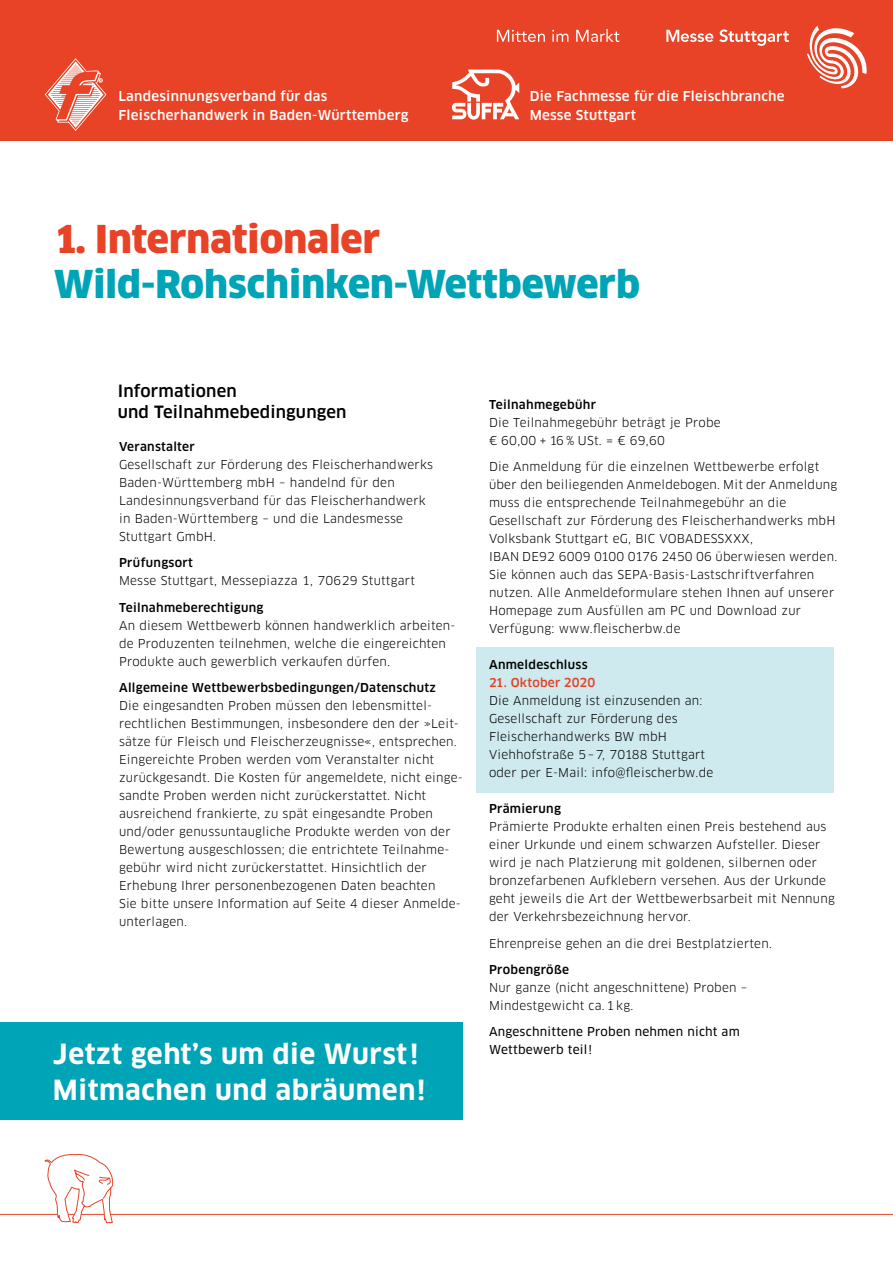
<style>
.page{position:relative;width:893px;height:1263px;background:#fff}
.page>*{position:absolute;margin:0;border:0;box-sizing:border-box;transform-origin:0 0}
.t1{font:900 37.5px "Clan Pro";color:#00a4b7}
.t2{font:900 37.5px "Clan Pro";color:#e84326}
.t3{font:700 27.15px/35.7px "Clan Pro";letter-spacing:.02em;color:#fff}
.t4{font:500 16.5px/21px "Clan Pro";letter-spacing:.01em;color:#000}
.t5{font:500 13.35px/18.6px "Clan Pro";letter-spacing:.02em;color:#fff}
.t6{font:12px/18px "Clan Pro";letter-spacing:.02em;color:#000}
.t7{font:500 12px "Clan Pro";letter-spacing:.025em;color:#000}
.t8{font:12px/18px "Clan Pro News";letter-spacing:.02em;color:#000}
.s1{font-weight:500;color:#e74223}
.s2{font-weight:500;font-size:12.3px;color:#e84326}
</style>
<div class="page">
<div style="left:476px;top:647px;width:357px;height:145px;background:#cfeaef"></div>
<hr style="left:0;top:1214px;width:893px;height:1px;background:#e84326">
<svg style="left:43px;top:1154px;width:71px;height:70px"></svg>
<div style="left:0;top:0;width:893px;height:140px;background:#e84326"></div>
<svg style="left:719px;top:29px;width:70px;height:17px"></svg>
<svg style="left:807px;top:26px;width:60px;height:62px"></svg>
<svg style="left:666px;top:30px;width:47px;height:12px"></svg>
<svg style="left:552px;top:30px;width:16px;height:12px"></svg>
<svg style="left:576px;top:29px;width:43px;height:13px"></svg>
<svg style="left:497px;top:30px;width:48px;height:12px"></svg>
<svg style="left:452px;top:70px;width:67px;height:50px"></svg>
<svg style="left:45px;top:58px;width:62px;height:73px"></svg>
<div style="left:0;top:1023px;width:463px;height:97px;background:#00a4b7"></div>
<p class="t5" style="left:118px;top:87px;width:292px">Landesinnungsverband für das<br>Fleischerhandwerk in Baden-Württemberg</p>
<p class="t5" style="left:530px;top:87px;width:256px">Die Fachmesse für die Fleischbranche<br>Messe Stuttgart</p>
<h1 class="t2" style="left:54px;top:217px;width:328px">1. Internationaler</h1>
<h1 class="t1" style="left:54px;top:262px;width:587px">Wild-Rohschinken-Wettbewerb</h1>
<h3 class="t4" style="left:118px;top:380px;width:230px">Informationen<br>und Teilnahmebedingungen</h3>
<p class="t7" style="left:119px;top:440px;width:77px">Veranstalter</p>
<p class="t6" style="left:119px;top:456px;width:315px">Gesellschaft zur Förderung des Fleischerhandwerks Baden-Württemberg mbH – handelnd für den Landesinnungsverband für das Fleischerhandwerk in Baden-Württemberg – und die Landesmesse Stuttgart GmbH.</p>
<p class="t7" style="left:119px;top:556px;width:76px">Prüfungsort</p>
<p class="t6" style="left:119px;top:572px;width:297px">Messe Stuttgart, Messepiazza 1, 70629 Stuttgart</p>
<p class="t7" style="left:119px;top:600px;width:146px">Teilnahmeberechtigung</p>
<p class="t6" style="left:119px;top:616px;width:338px">An diesem Wettbewerb können handwerklich arbeiten&shy;de Produzenten teilnehmen, welche die eingereichten<br>Produkte auch gewerblich verkaufen dürfen.</p>
<p class="t7" style="left:119px;top:680px;width:318px">Allgemeine Wettbewerbsbedingungen/Datenschutz</p>
<p class="t6" style="left:119px;top:696px;width:345px">Die eingesandten Proben müssen den lebensmittel&shy;rechtlichen Bestimmungen, insbesondere den der »Leit&shy;sätze für Fleisch und Fleischerzeugnisse«, entsprechen.<br>Eingereichte Proben werden vom Veranstalter nicht zurückgesandt. Die Kosten für angemeldete, nicht einge&shy;sandte Proben werden nicht zurückerstattet. Nicht ausreichend frankierte, zu spät eingesandte Proben und/oder genussuntaugliche Produkte werden von der Bewertung ausgeschlossen; die entrichtete Teilnahme&shy;gebühr wird nicht zurückerstattet. Hinsichtlich der Erhebung Ihrer personenbezogenen Daten beachten<br>Sie bitte unsere Information auf Seite 4 dieser Anmelde&shy;unterlagen.</p>
<h2 class="t3" style="left:53px;top:1037px;width:374px">Jetzt geht’s um die Wurst!<br>Mitmachen und abräumen!</h2>
<p class="t7" style="left:489px;top:398px;width:109px">Teilnahmegebühr</p>
<p class="t6" style="left:489px;top:414px;width:233px">Die Teilnahmegebühr beträgt je Probe € 60,00 + 16% USt. = € 69,60</p>
<p class="t6" style="left:489px;top:458px;width:350px">Die Anmeldung für die einzelnen Wettbewerbe erfolgt über den beiliegenden Anmeldebogen. Mit der Anmeldung muss die entsprechende Teilnahmegebühr an die Gesellschaft zur Förderung des Fleischerhandwerks mbH Volksbank Stuttgart eG, BIC VOBADESSXXX,<br>IBAN DE92 6009 0100 0176 2450 06 überwiesen werden.<br>Sie können auch das SEPA-Basis-Lastschriftverfahren nutzen. Alle Anmeldeformulare stehen Ihnen auf unserer Homepage zum Ausfüllen am PC und Download zur Verfügung: www.fleischerbw.de</p>
<p class="t7" style="left:489px;top:658px;width:100px">Anmeldeschluss</p>
<p class="t6" style="left:489px;top:674px;width:226px"><span class="s1">21. Oktober</span> <span class="s2">2020<br></span>Die Anmeldung ist einzusenden an:<br>Gesellschaft zur Förderung des<br>Fleischerhandwerks BW mbH<br>Viehhofstraße 5–7, 70188 Stuttgart oder per E-Mail: info@fleischerbw.de</p>
<p class="t7" style="left:489px;top:802px;width:73px">Prämierung</p>
<p class="t6" style="left:489px;top:818px;width:347px">Prämierte Produkte erhalten einen Preis bestehend aus einer Urkunde und einem schwarzen Aufsteller. Dieser wird je nach Platzierung mit goldenen, silbernen oder bronzefarbenen Aufklebern versehen. Aus der Urkunde geht jeweils die Art der Wettbewerbsarbeit mit Nennung der Verkehrsbezeichnung hervor.</p>
<p class="t6" style="left:489px;top:934px;width:284px">Ehrenpreise gehen an die drei Bestplatzierten.</p>
<p class="t7" style="left:489px;top:962px;width:82px">Probengröße</p>
<p class="t6" style="left:489px;top:978px;width:260px">Nur ganze (nicht angeschnittene) Proben –<br>Mindestgewicht ca. 1 kg.</p>
<p class="t8" style="left:489px;top:1023px;width:252px">Angeschnittene Proben nehmen nicht am<br>Wettbewerb teil!</p>
</div>
